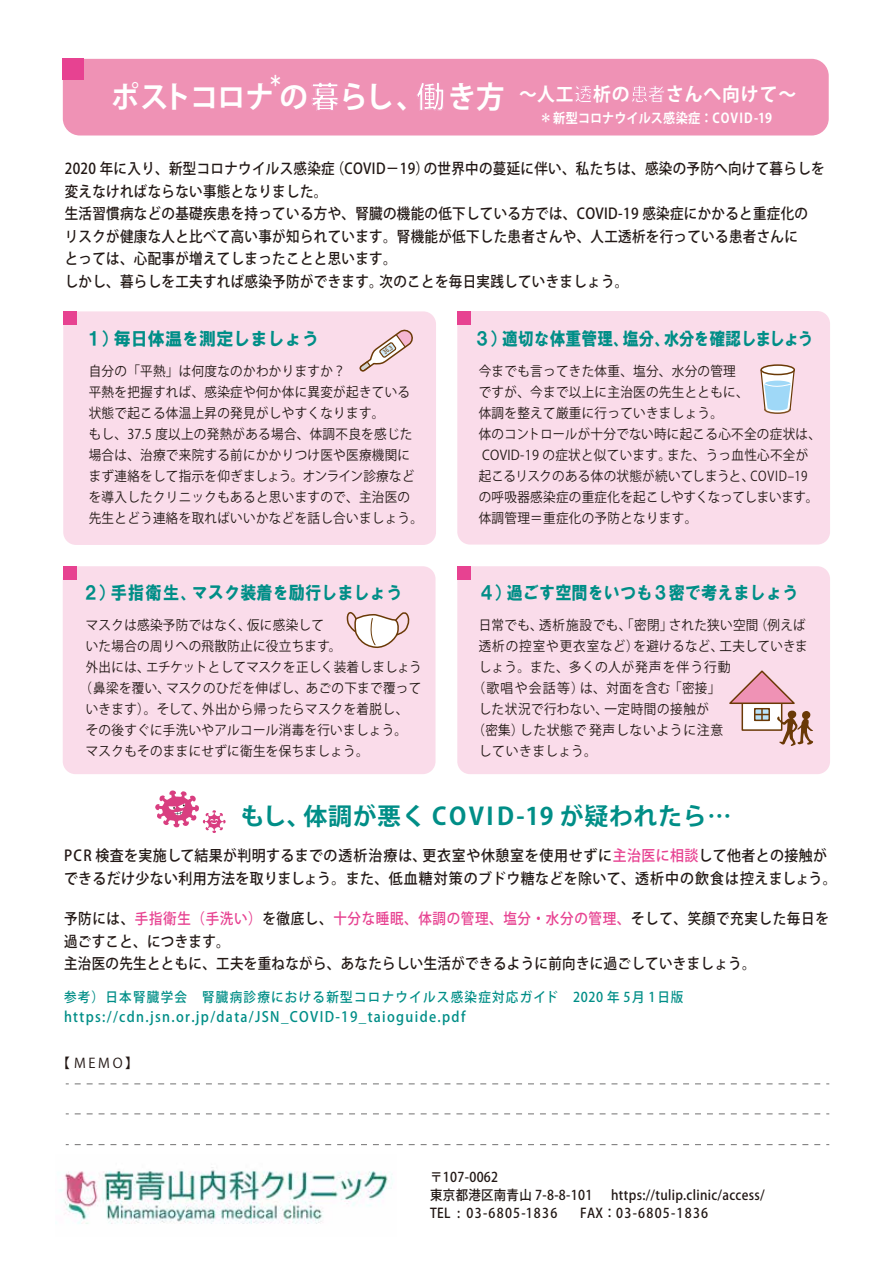
<style>
.page{position:relative;width:893px;height:1263px;background:#fff}
.page>*{position:absolute;margin:0;border:0;box-sizing:border-box;transform-origin:0 0}
.t1{font:700 24px "Koz Go Pro";letter-spacing:.025em;color:#008e87}
.t2{font:700 18.75px "Koz Go Pro";letter-spacing:.05em;color:#fff;scale:.95 1}
.t3{font:18px "HGS Soei Kakugothic UB";color:#008e87;scale:.9 1}
.t4{font:500 15px/22.5px "Koz Go Pr 6 N";letter-spacing:.025em;color:#221815;scale:.9 1}
.t5{font:500 15px/22.5px "Koz Go Pr 6 N";letter-spacing:.025em;color:#221815;scale:.93 1}
.t6{font:15px "HGS Soei Kakugothic UB";color:#fff;scale:.9 1}
.t7{font:500 14.25px "Koz Go Pr 6 N";letter-spacing:.1em;color:#008e87;scale:.93 1}
.t8{font:13.5px/21px "Koz Go Pr 6 N";letter-spacing:.025em;color:#221815;scale:.93 1}
.t9{font:13.5px "Koz Go Pr 6 N";letter-spacing:.05em;color:#221815;scale:.93 1}
.t10{font:500 13.5px/18px "Koz Go Pr 6 N";letter-spacing:.025em;color:#221815;scale:.92 1}
.t11{font:500 13.5px "Koz Go Pr 6 N";letter-spacing:.1em;color:#008e87;scale:.93 1}
.t12{font:500 13.5px "Koz Go Pr 6 N";letter-spacing:.1em;color:#221815;scale:.92 1}
.t13{font:700 13.5px "Koz Go Pro";color:#fff;scale:.9 1}
.t14{font:13.5px "Koz Go Pr 6 N";letter-spacing:.065em;color:#221815;scale:.95 1}
.t15{font:13.5px "Koz Go Pr 6 N";letter-spacing:.025em;color:#221815;scale:.95 1}
.t16{font:13.5px "Koz Go Pr 6 N";color:#221714}
.t17{font:5.7px "JNR SB Font OTF";color:#6a3906;scale:.9 1}
.s1{font-size:30px}
.s2{color:#e74291}
</style>
<div class="page">
<div style="left:63px;top:59px;width:766px;height:76px;background:#ef92b5;border-radius:17px"></div>
<div style="left:63px;top:311px;width:373px;height:234px;background:#fadcea;border-radius:13px"></div>
<div style="left:63px;top:566px;width:372px;height:208px;background:#fadcea;border-radius:13px"></div>
<div style="left:457px;top:311px;width:373px;height:234px;background:#fadcea;border-radius:13px"></div>
<div style="left:457px;top:566px;width:373px;height:208px;background:#fadcea;border-radius:13px"></div>
<svg style="left:416px;top:58px;width:28px;height:1px"></svg>
<img style="left:59px;top:1167px;width:333px;height:57px">
<svg style="left:75px;top:1113px;width:754px;height:1px"></svg>
<svg style="left:75px;top:1144px;width:754px;height:1px"></svg>
<svg style="left:75px;top:1083px;width:754px;height:1px"></svg>
<div style="left:63px;top:311px;width:13px;height:14px;background:#e74291"></div>
<div style="left:457px;top:311px;width:14px;height:14px;background:#e74291"></div>
<div style="left:63px;top:566px;width:13px;height:14px;background:#e74291"></div>
<div style="left:457px;top:566px;width:14px;height:14px;background:#e74291"></div>
<div style="left:63px;top:59px;width:21px;height:21px;background:#e74291"></div>
<svg style="left:359px;top:329px;width:54px;height:43px"></svg>
<svg style="left:347px;top:612px;width:63px;height:36px"></svg>
<svg style="left:761px;top:365px;width:33px;height:9px"></svg>
<div style="left:760px;top:364px;width:35px;height:11px;border:2px solid #6a3906;border-radius:50%"></div>
<svg style="left:760px;top:369px;width:35px;height:45px;background:#c5d2da"></svg>
<svg style="left:155px;top:790px;width:71px;height:43px"></svg>
<svg style="left:729px;top:670px;width:84px;height:76px"></svg>
<p class="t6" style="left:269px;top:73px;width:16px">＊</p>
<h2 class="t2" style="left:111px;top:82px;width:723px"><span class="s1">ポストコロナの暮らし、働き方</span> ～人工透析の患者さんへ向けて～</h2>
<p class="t13" style="left:540px;top:109px;width:260px">＊新型コロナウイルス感染症：COVID-19</p>
<p class="t4" style="left:65px;top:158px;width:846px">2020 年に入り、新型コロナウイルス感染症（COVID－19）の世界中の蔓延に伴い、私たちは、感染の予防へ向けて暮らしを変えなければならない事態となりました。<br>生活習慣病などの基礎疾患を持っている方や、腎臓の機能の低下している方では、COVID-19 感染症にかかると重症化のリスクが健康な人と比べて高い事が知られています。腎機能が低下した患者さんや、人工透析を行っている患者さんに<br>とっては、心配事が増えてしまったことと思います。<br>しかし、暮らしを工夫すれば感染予防ができます。次のことを毎日実践していきましょう。</p>
<h3 class="t3" style="left:86px;top:330px;width:261px">１）毎日体温を測定しましょう</h3>
<p class="t8" style="left:89px;top:361px;width:361px">自分の「平熱」は何度なのかわかりますか？<br>平熱を把握すれば、感染症や何か体に異変が起きている状態で起こる体温上昇の発見がしやすくなります。<br>もし、37.5 度以上の発熱がある場合、体調不良を感じた場合は、治療で来院する前にかかりつけ医や医療機関にまず連絡をして指示を仰ぎましょう。オンライン診療などを導入したクリニックもあると思いますので、主治医の先生とどう連絡を取ればいいかなどを話し合いましょう。</p>
<p class="t17" style="left:382px;top:350px;width:12px;rotate:-34deg">36.3</p>
<h3 class="t3" style="left:83px;top:583px;width:357px">２）手指衛生、マスク装着を励行しましょう</h3>
<p class="t8" style="left:86px;top:615px;width:258px">マスクは感染予防ではなく、仮に感染して</p>
<p class="t8" style="left:86px;top:636px;width:276px">いた場合の周りへの飛散防止に役立ちます。</p>
<p class="t8" style="left:86px;top:657px;width:363px">外出には、エチケットとしてマスクを正しく装着しましょう</p>
<p class="t8" style="left:79px;top:678px;width:369px">（鼻梁を覆い、マスクのひだを伸ばし、あごの下まで覆って</p>
<p class="t8" style="left:86px;top:699px;width:348px">いきます）。そして、外出から帰ったらマスクを着脱し、</p>
<p class="t8" style="left:86px;top:720px;width:347px">その後すぐに手洗いやアルコール消毒を行いましょう。</p>
<p class="t8" style="left:86px;top:741px;width:306px">マスクもそのままにせずに衛生を保ちましょう。</p>
<h3 class="t3" style="left:474px;top:330px;width:378px">３）適切な体重管理、塩分、水分を確認しましょう</h3>
<p class="t8" style="left:479px;top:361px;width:369px">今までも言ってきた体重、塩分、水分の管理<br>ですが、今まで以上に主治医の先生とともに、<br>体調を整えて厳重に行っていきましょう。<br>体のコントロールが十分でない時に起こる心不全の症状は、<br>COVID-19 の症状と似ています。また、うっ血性心不全が起こるリスクのある体の状態が続いてしまうと、COVID‒19の呼吸器感染症の重症化を起こしやすくなってしまいます。体調管理＝重症化の予防となります。</p>
<h3 class="t3" style="left:479px;top:583px;width:357px">４）過ごす空間をいつも３密で考えましょう</h3>
<p class="t8" style="left:479px;top:615px;width:353px">日常でも、透析施設でも、「密閉」された狭い空間（例えば</p>
<p class="t8" style="left:479px;top:636px;width:355px">透析の控室や更衣室など）を避けるなど、工夫していきま</p>
<p class="t9" style="left:479px;top:659px;width:272px">しょう。また、多くの人が発声を伴う行動</p>
<p class="t14" style="left:472px;top:680px;width:263px">（歌唱や会話等）は、対面を含む「密接」</p>
<p class="t9" style="left:479px;top:701px;width:249px">した状況で行わない、一定時間の接触が</p>
<p class="t9" style="left:472px;top:722px;width:271px">（密集）した状態で発声しないように注意</p>
<p class="t15" style="left:479px;top:743px;width:126px">していきましょう。</p>
<h1 class="t1" style="left:240px;top:800px;width:492px">もし、体調が悪く COVI D-19 が疑われたら…</h1>
<p class="t5" style="left:64px;top:845px;width:833px">PCR 検査を実施して結果が判明するまでの透析治療は、更衣室や休憩室を使用せずに<span class="s2">主治医に相談</span>して他者との接触ができるだけ少ない利用方法を取りましょう。また、低血糖対策のブドウ糖などを除いて、透析中の飲食は控えましょう。</p>
<p class="t4" style="left:64px;top:908px;width:851px">予防には、<span class="s2">手指衛生（手洗い）</span>を徹底し、<span class="s2">十分な睡眠、体調の管理、塩分・水分の管理、</span>そして、笑顔で充実した毎日を過ごすこと、につきます。<br>主治医の先生とともに、工夫を重ねながら、あなたらしい生活ができるように前向きに過ごしていきましょう。</p>
<p class="t11" style="left:64px;top:990px;width:667px">参考）日本腎臓学会　腎臓病診療における新型コロナウイルス感染症対応ガイド　2020 年 5月 1日版</p>
<p class="t7" style="left:64px;top:1009px;width:433px">https://cdn.jsn.or.jp/data/JSN_COVID-19_taioguide.pdf</p>
<p class="t16" style="left:57px;top:1056px;width:84px">【MEMO】</p>
<p class="t10" style="left:430px;top:1168px;width:178px">〒107-0062<br>東京都港区南青山 7-8-8-101</p>
<p class="t10" style="left:611px;top:1186px;width:169px">https://tulip.clinic/access/</p>
<p class="t12" style="left:430px;top:1205px;width:140px">TEL : 03-6805-1836</p>
<p class="t12" style="left:580px;top:1205px;width:141px">FAX：03-6805-1836</p>
</div>
